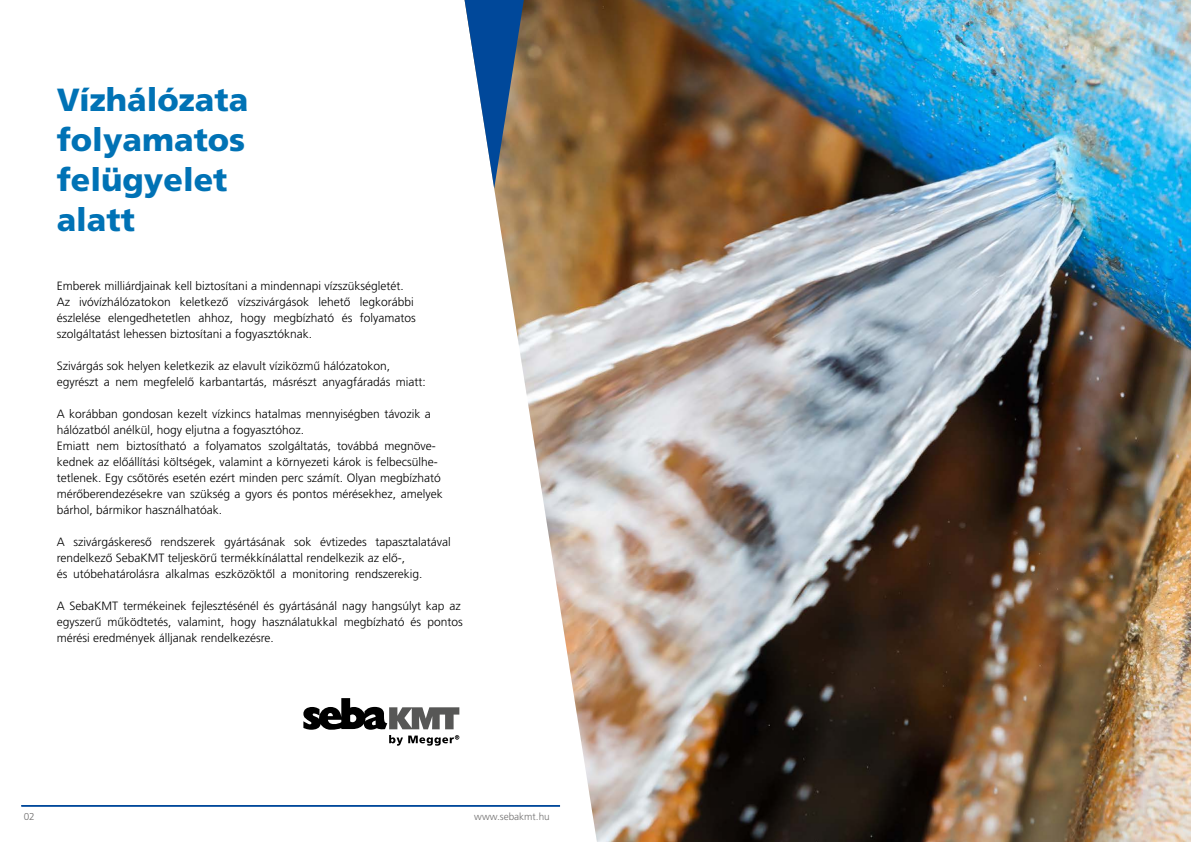
<style>
.page{position:relative;width:1191px;height:842px;background:#fff}
.page>*{position:absolute;margin:0;border:0;box-sizing:border-box;transform-origin:0 0}
.t1{font:900 32px/40px "Frutiger LT Pro";color:#0072b5}
.t2{font:300 12px/16px "Frutiger LT Pro";color:#000}
.t3{font:300 10px "Frutiger LT Pro";color:#706f6f}
</style>
<div class="page">
<img style="left:464px;top:0;width:727px;height:842px">
<svg style="left:464px;top:0;width:60px;height:189px"></svg>
<hr style="left:21px;top:806px;width:539px;height:1px;background:#00489a">
<svg style="left:303px;top:698px;width:156px;height:48px"></svg>
<h1 class="t1" style="left:57px;top:80px;width:193px">Vízhálózata folyamatos felügyelet alatt</h1>
<p class="t2" style="left:57px;top:278px;width:361px">Emberek milliárdjainak kell biztosítani a mindennapi vízszükségletét.<br>Az ivóvízhálózatokon keletkező vízszivárgások lehető legkorábbi észlelése elengedhetetlen ahhoz, hogy megbízható és folyamatos szolgáltatást lehessen biztosítani a fogyasztóknak.</p>
<p class="t2" style="left:57px;top:358px;width:371px">Szivárgás sok helyen keletkezik az elavult víziközmű hálózatokon, egyrészt a nem megfelelő karbantartás, másrészt anyagfáradás miatt:</p>
<p class="t2" style="left:57px;top:406px;width:388px">A korábban gondosan kezelt vízkincs hatalmas mennyiségben távozik a hálózatból anélkül, hogy eljutna a fogyasztóhoz.<br>Emiatt nem biztosítható a folyamatos szolgáltatás, továbbá megnöve&shy;kednek az előállítási költségek, valamint a környezeti károk is felbecsülhe&shy;tetlenek. Egy csőtörés esetén ezért minden perc számít. Olyan megbízható mérőberendezésekre van szükség a gyors és pontos mérésekhez, amelyek bárhol, bármikor használhatóak.</p>
<p class="t2" style="left:57px;top:534px;width:395px">A szivárgáskereső rendszerek gyártásának sok évtizedes tapasztalatával rendelkező SebaKMT teljeskörű termékkínálattal rendelkezik az elő-,<br>és utóbehatárolásra alkalmas eszközöktől a monitoring rendszerekig.</p>
<p class="t2" style="left:57px;top:598px;width:408px">A SebaKMT termékeinek fejlesztésénél és gyártásánál nagy hangsúlyt kap az egyszerű működtetés, valamint, hogy használatukkal megbízható és pontos mérési eredmények álljanak rendelkezésre.</p>
<p class="t3" style="left:24px;top:811px;width:13px">02</p>
<p class="t3" style="left:474px;top:811px;width:77px">www.sebakmt.hu</p>
</div>
